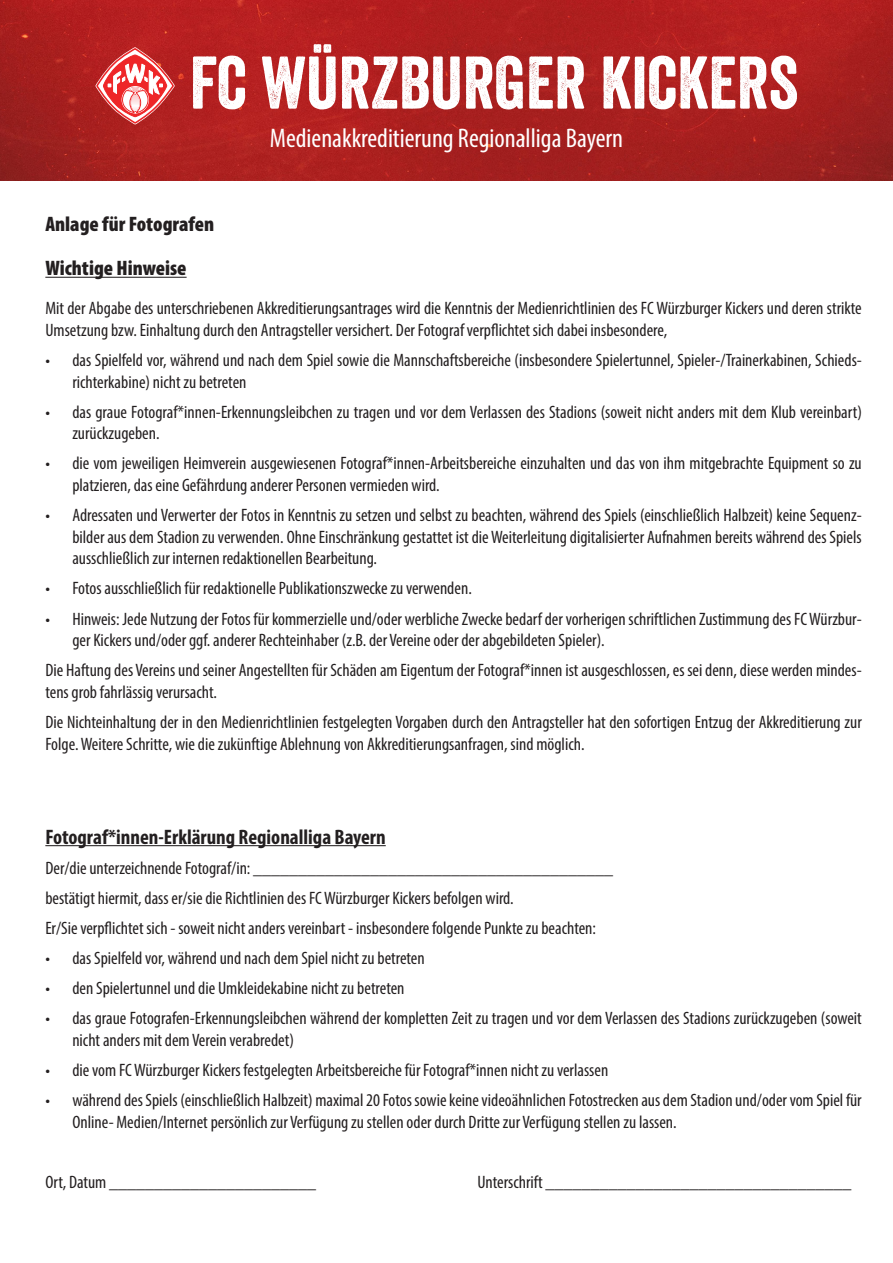
<style>
.page{position:relative;width:893px;height:1263px;background:#fff}
.page>*{position:absolute;margin:0;border:0;box-sizing:border-box;transform-origin:0 0}
.t1{font:72px "Veneer";color:#fff}
.t2{font:condensed 27px "Myriad Pro";color:#fff}
.t3{font:700 condensed 21px "Myriad Pro";color:#231f20}
.t4{font:900 condensed 21px/44.7px "Myriad Pro";color:#231f20}
.t5{font:condensed 18px/21.6px "Myriad Pro";color:#231f20}
</style>
<div class="page">
<img style="left:0;top:0;width:893px;height:181px">
<svg style="left:95px;top:48px;width:81px;height:77px"></svg>
<hr style="left:45px;top:277px;width:142px;height:1px;background:#231f20">
<hr style="left:45px;top:845px;width:341px;height:1px;background:#231f20">
<h1 class="t1" style="left:190px;top:39px;width:610px">FC WÜRZBURGER KICKERS</h1>
<h2 class="t2" style="left:270px;top:122px;width:355px">Medienakkreditierung Regionalliga Bayern</h2>
<p class="t4" style="left:45px;top:201px;width:170px">Anlage für Fotografen<br>Wichtige Hinweise</p>
<p class="t5" style="left:45px;top:297px;width:818px">Mit der Abgabe des unterschriebenen Akkreditierungsantrages wird die Kenntnis der Medienrichtlinien des FC Würzburger Kickers und deren strikte<br>Umsetzung bzw. Einhaltung durch den Antragsteller versichert. Der Fotograf verpflichtet sich dabei insbesondere,</p>
<p class="t5" style="left:72px;top:349px;width:791px;text-indent:-27px">• das Spielfeld vor, während und nach dem Spiel sowie die Mannschaftsbereiche (insbesondere Spielertunnel, Spieler-/Trainerkabinen, Schieds&shy;richterkabine) nicht zu betreten</p>
<p class="t5" style="left:72px;top:401px;width:791px;text-indent:-27px">• das graue Fotograf*innen-Erkennungsleibchen zu tragen und vor dem Verlassen des Stadions (soweit nicht anders mit dem Klub vereinbart) zurückzugeben.</p>
<p class="t5" style="left:72px;top:452px;width:791px;text-indent:-27px">• die vom jeweiligen Heimverein ausgewiesenen Fotograf*innen-Arbeitsbereiche einzuhalten und das von ihm mitgebrachte Equipment so zu platzieren, das eine Gefährdung anderer Personen vermieden wird.</p>
<p class="t5" style="left:72px;top:504px;width:791px;text-align:justify;text-indent:-27px">• Adressaten und Verwerter der Fotos in Kenntnis zu setzen und selbst zu beachten, während des Spiels (einschließlich Halbzeit) keine Sequenz&shy;bilder aus dem Stadion zu verwenden. Ohne Einschränkung gestattet ist die Weiterleitung digitalisierter Aufnahmen bereits während des Spiels ausschließlich zur internen redaktionellen Bearbeitung.</p>
<p class="t5" style="left:45px;top:577px;width:428px">• Fotos ausschließlich für redaktionelle Publikationszwecke zu verwenden.</p>
<p class="t5" style="left:72px;top:608px;width:791px;text-indent:-27px">• Hinweis: Jede Nutzung der Fotos für kommerzielle und/oder werbliche Zwecke bedarf der vorherigen schriftlichen Zustimmung des FC Würzbur&shy;ger Kickers und/oder ggf. anderer Rechteinhaber (z.B. der Vereine oder der abgebildeten Spieler).</p>
<p class="t5" style="left:45px;top:659px;width:818px">Die Haftung des Vereins und seiner Angestellten für Schäden am Eigentum der Fotograf*innen ist ausgeschlossen, es sei denn, diese werden mindes&shy;tens grob fahrlässig verursacht.</p>
<p class="t5" style="left:45px;top:711px;width:818px">Die Nichteinhaltung der in den Medienrichtlinien festgelegten Vorgaben durch den Antragsteller hat den sofortigen Entzug der Akkreditierung zur<br>Folge. Weitere Schritte, wie die zukünftige Ablehnung von Akkreditierungsanfragen, sind möglich.</p>
<p class="t3" style="left:45px;top:823px;width:342px">Fotograf*innen-Erklärung Regionalliga Bayern</p>
<p class="t5" style="left:45px;top:852px;width:569px;line-height:30.2px">Der/die unterzeichnende Fotograf/in: ________________________________________ bestätigt hiermit, dass er/sie die Richtlinien des FC Würzburger Kickers befolgen wird.<br>Er/Sie verpflichtet sich - soweit nicht anders vereinbart - insbesondere folgende Punkte zu beachten:</p>
<p class="t5" style="left:45px;top:947px;width:381px">• das Spielfeld vor, während und nach dem Spiel nicht zu betreten</p>
<p class="t5" style="left:45px;top:977px;width:361px">• den Spielertunnel und die Umkleidekabine nicht zu betreten</p>
<p class="t5" style="left:72px;top:1007px;width:791px;text-indent:-27px">• das graue Fotografen-Erkennungsleibchen während der kompletten Zeit zu tragen und vor dem Verlassen des Stadions zurückzugeben (soweit nicht anders mit dem Verein verabredet)</p>
<p class="t5" style="left:45px;top:1059px;width:564px">• die vom FC Würzburger Kickers festgelegten Arbeitsbereiche für Fotograf*innen nicht zu verlassen</p>
<p class="t5" style="left:72px;top:1089px;width:791px;text-indent:-27px">• während des Spiels (einschließlich Halbzeit) maximal 20 Fotos sowie keine videoähnlichen Fotostrecken aus dem Stadion und/oder vom Spiel für<br>Online- Medien/Internet persönlich zur Verfügung zu stellen oder durch Dritte zur Verfügung stellen zu lassen.</p>
<p class="t5" style="left:45px;top:1171px;width:272px">Ort, Datum _______________________</p>
<p class="t5" style="left:477px;top:1171px;width:376px">Unterschrift __________________________________</p>
</div>
